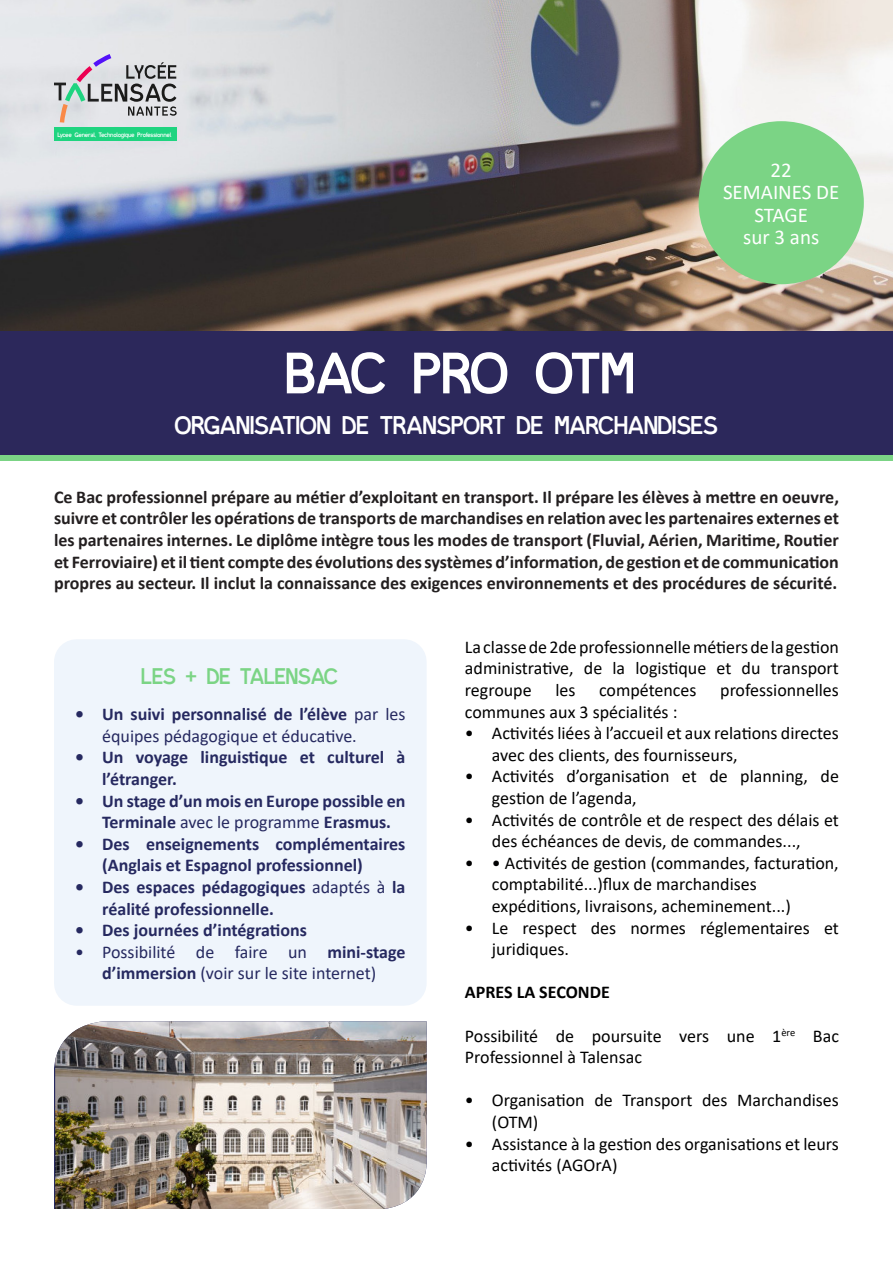
<style>
.page{position:relative;width:893px;height:1263px;background:#fff}
.page>*{position:absolute;margin:0;border:0;box-sizing:border-box;transform-origin:0 0}
.t1{font:58.05px "Ishotthe Serif";letter-spacing:-.02em;color:#fff}
.t2{font:25.5px "Ishotthe Serif";color:#fff}
.t3{font:22.5px "Ishotthe Serif";color:#7bd485}
.t4{font:21px/22.5px "Calibri";color:#fff;text-align:center}
.t5{font:18px/21.6px "Calibri";color:#000001}
.t6{font:700 18px/21.6px "Calibri";color:#231f20;text-align:justify}
.t7{font:700 18px/21.6px "Calibri";color:#262960}
.t8{font:18px/21.6px "Calibri";color:#262960}
.t9{font:700 18px "Calibri";color:#000001}
.t10{font:6.45px "Ishotthe Serif";color:#fff}
.s1{font-weight:700}
.s2{font-weight:400}
</style>
<div class="page">
<img style="left:0;top:0;width:893px;height:332px">
<svg style="left:54px;top:54px;width:123px;height:69px;background:#c1c1c5"></svg>
<div style="left:54px;top:127px;width:123px;height:13px;background:#1fd480"></div>
<div style="left:0;top:453px;width:893px;height:8px;background:#7bd485"></div>
<div style="left:0;top:332px;width:893px;height:123px;background:#2c285b"></div>
<img style="left:55px;top:1021px;width:372px;height:188px">
<div style="left:699px;top:121px;width:165px;height:163px;background:#7bd485;border-radius:50%"></div>
<div style="left:77px;top:662px;width:327px;height:321px;background:#eff5fc"></div>
<div style="left:54px;top:639px;width:373px;height:367px;border:45px solid #eff5fc"></div>
<p class="t10" style="left:58px;top:132px;width:115px">Lycée Général, Technologique Professionnel</p>
<h1 class="t1" style="left:287px;top:344px;width:351px">BAC PRO OTM</h1>
<p class="t4" style="left:723px;top:160px;width:118px">22<br>SEMAINES DE<br>STAGE<br>sur 3 ans</p>
<h2 class="t2" style="left:175px;top:412px;width:544px">ORGANISATION DE TRANSPORT DE MARCHANDISES</h2>
<p class="t6" style="left:54px;top:486px;width:786px">Ce Bac professionnel prépare au métier d’exploitant en transport. Il prépare les élèves à mettre en oeuvre, suivre et contrôler les opérations de transports de marchandises en relation avec les partenaires externes et les partenaires internes. Le diplôme intègre tous les modes de transport (Fluvial, Aérien, Maritime, Routier et Ferroviaire) et il tient compte des évolutions des systèmes d’information, de gestion et de communication propres au secteur. Il inclut la connaissance des exigences environnements et des procédures de sécurité.</p>
<p class="t3" style="left:142px;top:665px;width:198px">LES + DE TALENSAC</p>
<p class="t8" style="left:102px;top:704px;width:305px;text-indent:-27px"><span class="s1">• Un suivi personnalisé de l’élève</span> par les équipes pédagogique et éducative.</p>
<p class="t7" style="left:102px;top:746px;width:305px;text-indent:-27px">• Un voyage linguistique et culturel à l’étranger.</p>
<p class="t7" style="left:102px;top:789px;width:305px;text-indent:-27px">• Un stage d’un mois en Europe possible en<br>Terminale <span class="s2">avec le programme</span> Erasmus.</p>
<p class="t7" style="left:102px;top:833px;width:305px;text-indent:-27px">• Des enseignements complémentaires (Anglais et Espagnol professionnel)</p>
<p class="t7" style="left:102px;top:876px;width:305px;text-indent:-27px">• Des espaces pédagogiques <span class="s2">adaptés à</span> la réalité professionnelle.</p>
<p class="t7" style="left:75px;top:919px;width:233px">• Des journées d’intégrations</p>
<p class="t8" style="left:75px;top:942px;width:332px;text-align:center">• Possibilité de faire un <span class="s1">mini-stage d’immersion</span> (voir sur le site internet)</p>
<p class="t5" style="left:465px;top:635px;width:376px;text-align:justify">La classe de 2de professionnelle métiers de la gestion administrative, de la logistique et du transport regroupe</p>
<p class="t5" style="left:555px;top:679px;width:22px">les</p>
<p class="t5" style="left:599px;top:679px;width:99px">compétences</p>
<p class="t5" style="left:720px;top:679px;width:120px">professionnelles</p>
<p class="t5" style="left:465px;top:702px;width:214px">communes aux 3 spécialités :</p>
<p class="t5" style="left:492px;top:723px;width:349px;text-indent:-27px">• Activités liées à l’accueil et aux relations directes avec des clients, des fournisseurs,</p>
<p class="t5" style="left:492px;top:767px;width:349px;text-indent:-27px">• Activités d’organisation et de planning, de gestion de l’agenda,</p>
<p class="t5" style="left:492px;top:810px;width:349px;text-indent:-27px">• Activités de contrôle et de respect des délais et des échéances de devis, de commandes...,</p>
<p class="t5" style="left:492px;top:853px;width:348px;text-indent:-27px">• • Activités de gestion (commandes, facturation, comptabilité...)flux de marchandises expéditions, livraisons, acheminement...)</p>
<p class="t5" style="left:492px;top:918px;width:349px;text-indent:-27px">• Le respect des normes réglementaires et juridiques.</p>
<p class="t9" style="left:465px;top:980px;width:146px">APRES LA SECONDE</p>
<p class="t5" style="left:465px;top:1024px;width:376px">Possibilité de poursuite vers une 1<sup>ère</sup> Bac<br>Professionnel à Talensac</p>
<p class="t5" style="left:492px;top:1091px;width:349px;text-indent:-27px">• Organisation de Transport des Marchandises (OTM)</p>
<p class="t5" style="left:492px;top:1134px;width:349px;text-indent:-27px">• Assistance à la gestion des organisations et leurs activités (AGOrA)</p>
</div>
